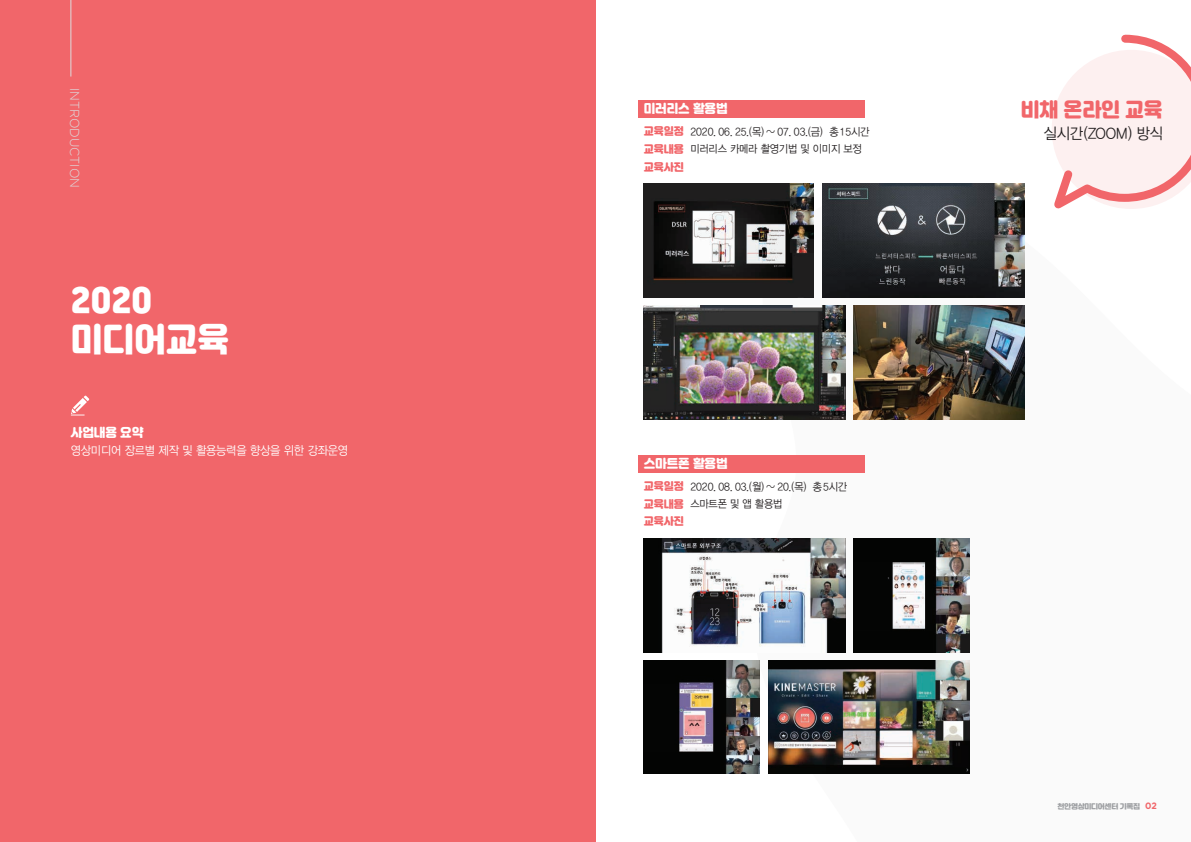
<style>
.page{position:relative;width:1191px;height:842px;background:#fff}
.page>*{position:absolute;margin:0;border:0;box-sizing:border-box;transform-origin:0 0}
.t1{font:33px/39px "Jalnan";color:#fff;scale:.96 1}
.t2{font:19.5px "Jalnan";color:#f1666a;scale:.96 1}
.t3{font:15.5px "YDIYGO320";letter-spacing:-.02em;color:#231f20;scale:.93 1}
.t4{font:300 13px "Gotham Rounded";color:#dcdddf;scale:.95 1}
.t5{font:12px "YDIYGO320";letter-spacing:-.02em;color:#fff;scale:.93 1}
.t6{font:12px "Jalnan";color:#fff;scale:.96 1}
.t7{font:10.9px/17.5px "YDIYGO320";letter-spacing:-.01em;color:#231f20;scale:.95 1}
.t8{font:10.4px "Jalnan";color:#f1666a;scale:.96 1}
.t9{font:6.9px "Jalnan";letter-spacing:-.03em;color:#9d9fa2}
.s1{font-family:"Jalnan";font-size:10.4px;color:#f1666a}
.s2{font-family:"Gotham Rounded";font-weight:700;font-size:9.2px;color:#f1666a}
</style>
<div class="page">
<svg style="left:746px;top:187px;width:279px;height:587px"></svg>
<div style="left:0;top:0;width:595px;height:842px;background:#f1666a"></div>
<hr style="left:71px;top:0;width:1px;height:77px;background:#dcdddf">
<svg style="left:71px;top:395px;width:18px;height:20px"></svg>
<div style="left:638px;top:455px;width:227px;height:17px;background:#f1666a"></div>
<div style="left:638px;top:100px;width:227px;height:17px;background:#f1666a"></div>
<img style="left:643px;top:306px;width:202px;height:113px">
<img style="left:822px;top:184px;width:202px;height:113px">
<img style="left:643px;top:184px;width:171px;height:113px">
<img style="left:854px;top:306px;width:170px;height:113px">
<svg style="left:1052px;top:34px;width:139px;height:175px"></svg>
<img style="left:643px;top:539px;width:202px;height:113px">
<img style="left:768px;top:660px;width:201px;height:114px">
<img style="left:853px;top:539px;width:116px;height:113px">
<img style="left:643px;top:660px;width:117px;height:114px">
<p class="t4" style="left:83px;top:88px;width:107px;rotate:90deg">INTRODUCTION</p>
<h1 class="t1" style="left:71px;top:283px;width:167px">2020 미디어교육</h1>
<p class="t6" style="left:71px;top:424px;width:77px">사업내용 요약</p>
<p class="t5" style="left:71px;top:444px;width:299px">영상미디어 장르별 제작 및 활용능력을 향상을 위한 강좌운영</p>
<p class="t6" style="left:643px;top:101px;width:89px">미러리스 활용법</p>
<p class="t7" style="left:643px;top:123px;width:239px"><span class="s1">교육일정</span> 2020. 06. 25.(목) ~ 07. 03.(금) 총15시간 <span class="s1">교육내용</span> 미러리스 카메라 촬영기법 및 이미지 보정</p>
<p class="t8" style="left:643px;top:159px;width:43px">교육사진</p>
<p class="t6" style="left:643px;top:455px;width:89px">스마트폰 활용법</p>
<p class="t7" style="left:643px;top:478px;width:216px"><span class="s1">교육일정</span> 2020. 08. 03.(월) ~ 20.(목) 총5시간 <span class="s1">교육내용</span> 스마트폰 및 앱 활용법</p>
<p class="t8" style="left:643px;top:514px;width:43px">교육사진</p>
<h2 class="t2" style="left:1020px;top:96px;width:149px">비채 온라인 교육</h2>
<h3 class="t3" style="left:1043px;top:125px;width:130px">실시간(ZOOM) 방식</h3>
<p class="t9" style="left:1057px;top:801px;width:101px">천안영상미디어센터 기록집 <span class="s2">02</span></p>
</div>
